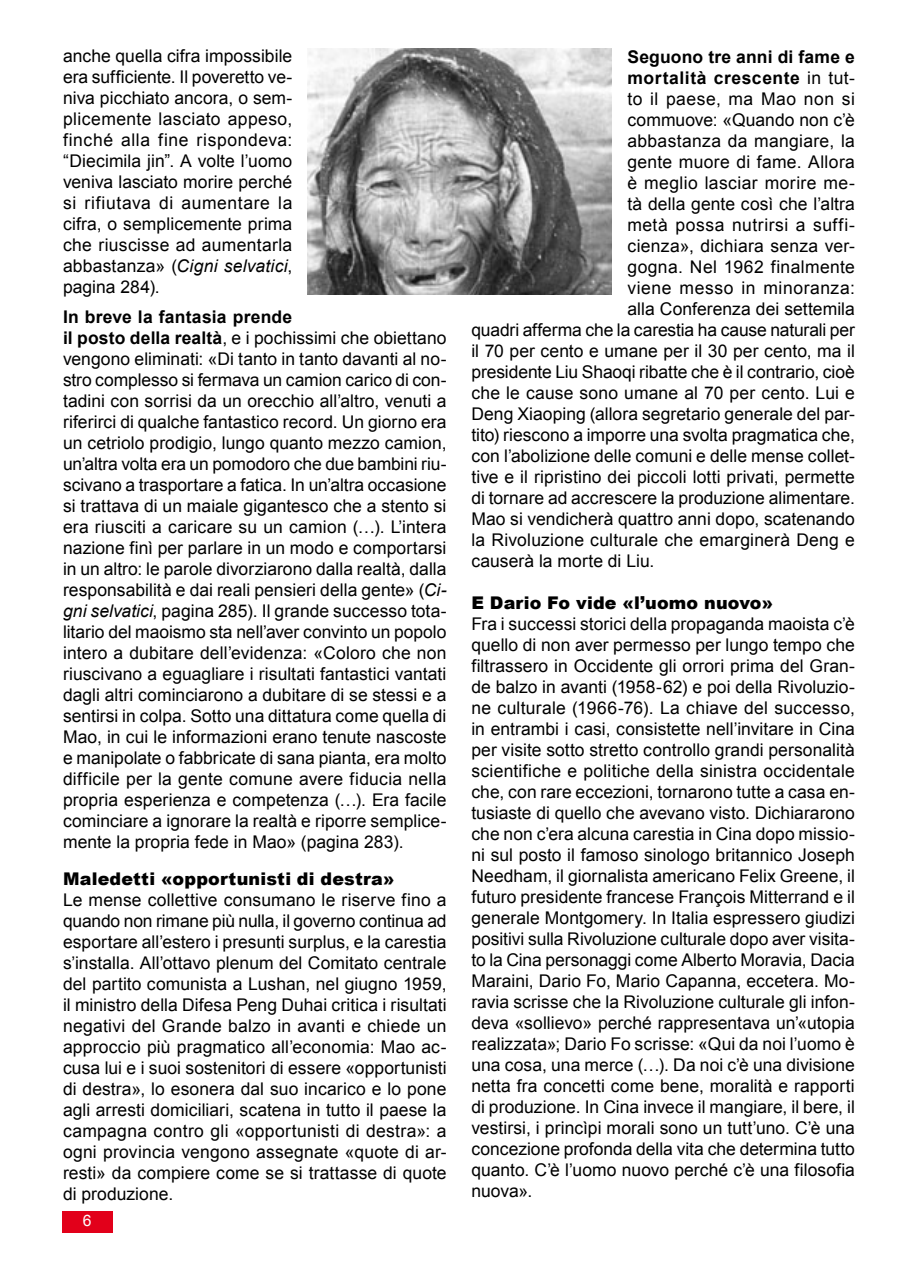
<style>
.page{position:relative;width:918px;height:1275px;background:#fff}
.page>*{position:absolute;margin:0;border:0;box-sizing:border-box;transform-origin:0 0}
.t1{font:17.5px/21px "Arial";letter-spacing:.005em;color:#000;text-align:justify}
.t2{font:900 17.5px "Arial";letter-spacing:.01em;color:#000}
.t3{font:700 17.5px "Arial";letter-spacing:.025em;color:#000}
.t4{font:17.5px "Arial";letter-spacing:.03em;color:#000}
.t5{font:17.5px "Arial";letter-spacing:.035em;color:#000}
.t6{font:15.75px "Arial";color:#fff}
.s1{font-style:italic}
.s2{font-weight:700}
.s3{font-weight:400}
</style>
<div class="page">
<div style="left:62px;top:1211px;width:51px;height:21px;background:#e2001a"></div>
<img style="left:307px;top:48px;width:304px;height:247px">
<p class="t1" style="left:63px;top:46px;width:231px">anche quella cifra impossibile era sufficiente. Il poveretto ve&shy;niva picchiato ancora, o sem&shy;plicemente lasciato appeso, finché alla fine rispondeva: “Diecimila jin”. A volte l’uomo veniva lasciato morire perché si rifiutava di aumentare la cifra, o semplicemente prima che riuscisse ad aumentarla abbastanza» (<span class="s1">Cigni selvatici</span>, pagina 284).</p>
<p class="t1" style="left:63px;top:307px;width:385px;text-align:left"><span class="s2">In breve la fantasia prende<br>il posto della realtà</span>, e i pochissimi che obiettano vengono eliminati: «Di tanto in tanto davanti al no&shy;stro complesso si fermava un camion carico di con&shy;tadini con sorrisi da un orecchio all’altro, venuti a riferirci di qualche fantastico record. Un giorno era un cetriolo prodigio, lungo quanto mezzo camion, un’altra volta era un pomodoro che due bambini riu&shy;scivano a trasportare a fatica. In un’altra occasione si trattava di un maiale gigantesco che a stento si era riusciti a caricare su un camion (…). L’intera nazione finì per parlare in un modo e comportarsi in un altro: le parole divorziarono dalla realtà, dalla responsabilità e dai reali pensieri della gente» (<span class="s1">Ci&shy;gni selvatici</span>, pagina 285). Il grande successo tota&shy;litario del maoismo sta nell’aver convinto un popolo intero a dubitare dell’evidenza: «Coloro che non riuscivano a eguagliare i risultati fantastici vantati dagli altri cominciarono a dubitare di se stessi e a sentirsi in colpa. Sotto una dittatura come quella di Mao, in cui le informazioni erano tenute nascoste e manipolate o fabbricate di sana pianta, era molto difficile per la gente comune avere fiducia nella propria esperienza e competenza (…). Era facile cominciare a ignorare la realtà e riporre semplice&shy;mente la propria fede in Mao» (pagina 283).</p>
<p class="t2" style="left:63px;top:866px;width:333px">Maledetti «opportunisti di destra»</p>
<p class="t1" style="left:63px;top:889px;width:385px">Le mense collettive consumano le riserve fino a quando non rimane più nulla, il governo continua ad esportare all’estero i presunti surplus, e la carestia s’installa. All’ottavo plenum del Comitato centrale del partito comunista a Lushan, nel giugno 1959, il ministro della Difesa Peng Duhai critica i risultati negativi del Grande balzo in avanti e chiede un approccio più pragmatico all’economia: Mao ac&shy;cusa lui e i suoi sostenitori di essere «opportunisti di destra», lo esonera dal suo incarico e lo pone agli arresti domiciliari, scatena in tutto il paese la campagna contro gli «opportunisti di destra»: a ogni provincia vengono assegnate «quote di ar&shy;resti» da compiere come se si trattasse di quote di produzione.</p>
<p class="t6" style="left:83px;top:1210px;width:10px">6</p>
<p class="t3" style="left:627px;top:45px;width:229px">Seguono tre anni di fame e</p>
<p class="t3" style="left:627px;top:66px;width:229px">mortalità crescente <span class="s3">in tut-</span></p>
<p class="t4" style="left:627px;top:87px;width:229px">to il paese, ma Mao non si</p>
<p class="t1" style="left:627px;top:109px;width:229px">commuove: «Quando non c’è</p>
<p class="t1" style="left:627px;top:130px;width:229px">abbastanza da mangiare, la</p>
<p class="t1" style="left:627px;top:151px;width:229px">gente muore di fame. Allora</p>
<p class="t1" style="left:627px;top:172px;width:229px">è meglio lasciar morire me-</p>
<p class="t1" style="left:627px;top:193px;width:229px">tà della gente così che l’altra</p>
<p class="t4" style="left:627px;top:213px;width:229px">metà possa nutrirsi a suffi-</p>
<p class="t1" style="left:627px;top:235px;width:229px">cienza», dichiara senza ver-</p>
<p class="t1" style="left:627px;top:256px;width:229px">gogna. Nel 1962 finalmente</p>
<p class="t5" style="left:627px;top:276px;width:229px">viene messo in minoranza:</p>
<p class="t1" style="left:627px;top:298px;width:229px">alla Conferenza dei settemila</p>
<p class="t1" style="left:471px;top:319px;width:385px">quadri afferma che la carestia ha cause naturali per</p>
<p class="t1" style="left:471px;top:340px;width:385px">il 70 per cento e umane per il 30 per cento, ma il</p>
<p class="t1" style="left:471px;top:361px;width:385px">presidente Liu Shaoqi ribatte che è il contrario, cioè</p>
<p class="t1" style="left:471px;top:382px;width:385px">che le cause sono umane al 70 per cento. Lui e</p>
<p class="t1" style="left:471px;top:403px;width:385px">Deng Xiaoping (allora segretario generale del par-</p>
<p class="t1" style="left:471px;top:424px;width:385px">tito) riescono a imporre una svolta pragmatica che,</p>
<p class="t1" style="left:471px;top:445px;width:385px">con l’abolizione delle comuni e delle mense collet-</p>
<p class="t1" style="left:471px;top:466px;width:385px">tive e il ripristino dei piccoli lotti privati, permette</p>
<p class="t1" style="left:471px;top:487px;width:385px">di tornare ad accrescere la produzione alimentare.</p>
<p class="t1" style="left:471px;top:508px;width:385px">Mao si vendicherà quattro anni dopo, scatenando</p>
<p class="t1" style="left:471px;top:529px;width:385px">la Rivoluzione culturale che emarginerà Deng e</p>
<p class="t1" style="left:471px;top:550px;width:185px">causerà la morte di Liu.</p>
<p class="t2" style="left:471px;top:590px;width:303px">E Dario Fo vide «l’uomo nuovo»</p>
<p class="t1" style="left:471px;top:613px;width:385px">Fra i successi storici della propaganda maoista c’è quello di non aver permesso per lungo tempo che filtrassero in Occidente gli orrori prima del Gran&shy;de balzo in avanti (1958-62) e poi della Rivoluzio&shy;ne culturale (1966-76). La chiave del successo, in entrambi i casi, consistette nell’invitare in Cina per visite sotto stretto controllo grandi personalità scientifiche e politiche della sinistra occidentale che, con rare eccezioni, tornarono tutte a casa en&shy;tusiaste di quello che avevano visto. Dichiararono che non c’era alcuna carestia in Cina dopo missio&shy;ni sul posto il famoso sinologo britannico Joseph Needham, il giornalista americano Felix Greene, il futuro presidente francese François Mitterrand e il generale Montgomery. In Italia espressero giudizi positivi sulla Rivoluzione culturale dopo aver visita&shy;to la Cina personaggi come Alberto Moravia, Dacia Maraini, Dario Fo, Mario Capanna, eccetera. Mo&shy;ravia scrisse che la Rivoluzione culturale gli infon&shy;deva «sollievo» perché rappresentava un’«utopia realizzata»; Dario Fo scrisse: «Qui da noi l’uomo è una cosa, una merce (…). Da noi c’è una divisione netta fra concetti come bene, moralità e rapporti di produzione. In Cina invece il mangiare, il bere, il vestirsi, i princìpi morali sono un tutt’uno. C’è una concezione profonda della vita che determina tutto quanto. C’è l’uomo nuovo perché c’è una filosofia nuova».</p>
</div>
